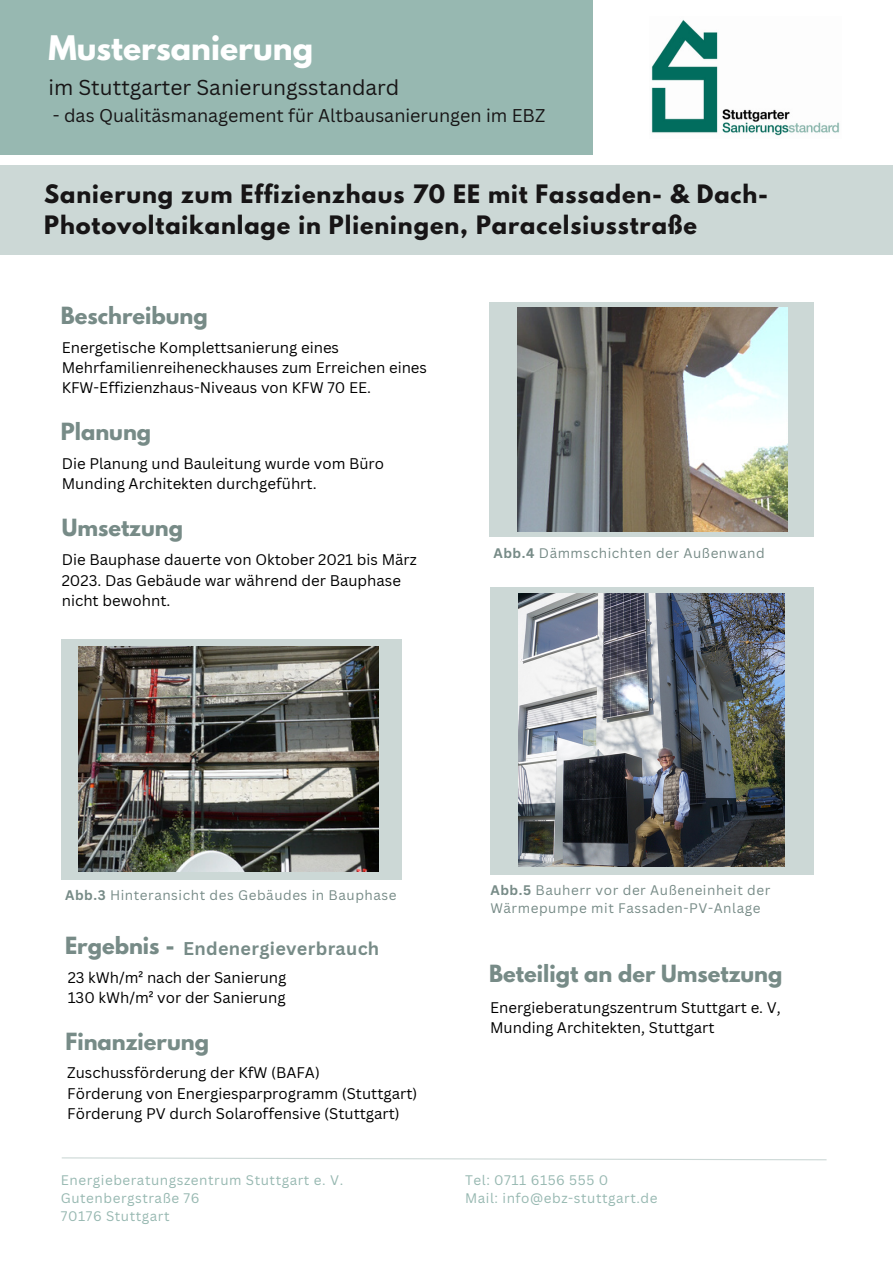
<style>
.page{position:relative;width:893px;height:1264px;background:#fff}
.page>*{position:absolute;margin:0;border:0;box-sizing:border-box;transform-origin:0 0}
.t1{font:700 30px "League Spartan";color:#fff}
.t2{font:700 22.5px/31.5px "League Spartan";letter-spacing:.04em;color:#171516}
.t3{font:700 21px "League Spartan";color:#778b87}
.t4{font:21px "Canva Sans";color:#171516}
.t5{font:18px "Canva Sans";color:#171516}
.t6{font:700 18px "Canva Sans";letter-spacing:.02em;color:#778b87}
.t7{font:15px/20.2px "Canva Sans";color:#000}
.t8{font:13.5px/18px "Canva Sans";letter-spacing:.04em;color:#778b87}
.t9{font:13.5px "Canva Sans";letter-spacing:.04em;color:#97b8b1}
.s1{font-weight:700}
</style>
<div class="page">
<div style="left:0;top:0;width:592px;height:155px;background:#97b8b1"></div>
<img style="left:651px;top:19px;width:189px;height:117px">
<div style="left:0;top:165px;width:892px;height:89px;background:#ccd8d6"></div>
<svg style="left:62px;top:1157px;width:765px;height:3px"></svg>
<div style="left:62px;top:639px;width:339px;height:240px;background:#ccd8d6"></div>
<div style="left:489px;top:302px;width:324px;height:235px;background:#ccd8d6"></div>
<img style="left:517px;top:307px;width:270px;height:224px">
<div style="left:490px;top:587px;width:323px;height:287px;background:#ccd8d6"></div>
<img style="left:518px;top:593px;width:266px;height:273px">
<img style="left:78px;top:646px;width:301px;height:225px">
<p class="t1" style="left:48px;top:33px;width:266px">Mustersanierung</p>
<p class="t4" style="left:48px;top:72px;width:352px">im Stuttgarter Sanierungsstandard</p>
<p class="t5" style="left:53px;top:103px;width:494px">- das Qualitäsmanagement für Altbausanierungen im EBZ</p>
<p class="t2" style="left:44px;top:180px;width:725px">Sanierung zum Effizienzhaus 70 EE mit Fassaden- &amp; Dach-<br>Photovoltaikanlage in Plieningen, Paracelsiusstraße</p>
<p class="t3" style="left:61px;top:305px;width:148px">Beschreibung</p>
<p class="t7" style="left:62px;top:337px;width:367px">Energetische Komplettsanierung eines<br>Mehrfamilienreiheneckhauses zum Erreichen eines<br>KFW-Effizienzhaus-Niveaus von KFW 70 EE.</p>
<p class="t3" style="left:61px;top:421px;width:92px">Planung</p>
<p class="t7" style="left:62px;top:453px;width:324px">Die Planung und Bauleitung wurde vom Büro<br>Munding Architekten durchgeführt.</p>
<p class="t3" style="left:62px;top:517px;width:123px">Umsetzung</p>
<p class="t7" style="left:62px;top:549px;width:356px">Die Bauphase dauerte von Oktober 2021 bis März<br>2023. Das Gebäude war während der Bauphase nicht bewohnt.</p>
<p class="t8" style="left:493px;top:544px;width:273px"><span class="s1">Abb.4</span> Dämmschichten der Außenwand</p>
<p class="t8" style="left:65px;top:885px;width:333px"><span class="s1">Abb.3</span> Hinteransicht des Gebäudes in Bauphase</p>
<p class="t3" style="left:65px;top:935px;width:111px">Ergebnis -</p>
<p class="t7" style="left:68px;top:967px;width:220px">23 kWh/m² nach der Sanierung</p>
<p class="t7" style="left:68px;top:987px;width:219px">130 kWh/m² vor der Sanierung</p>
<p class="t6" style="left:183px;top:935px;width:198px">Endenergieverbrauch</p>
<p class="t3" style="left:65px;top:1031px;width:145px">Finanzierung</p>
<p class="t7" style="left:67px;top:1062px;width:254px">Zuschussförderung der KfW (BAFA)</p>
<p class="t7" style="left:67px;top:1082px;width:351px">Förderung von Energiesparprogramm (Stuttgart)</p>
<p class="t7" style="left:67px;top:1102px;width:334px">Förderung PV durch Solaroffensive (Stuttgart)</p>
<p class="t9" style="left:61px;top:1170px;width:284px">Energieberatungszentrum Stuttgart e. V.</p>
<p class="t9" style="left:61px;top:1188px;width:140px">Gutenbergstraße 76</p>
<p class="t9" style="left:61px;top:1206px;width:110px">70176 Stuttgart</p>
<p class="t8" style="left:490px;top:881px;width:281px"><span class="s1">Abb.5</span> Bauherr vor der Außeneinheit der<br>Wärmepumpe mit Fassaden-PV-Anlage</p>
<p class="t3" style="left:489px;top:963px;width:295px">Beteiligt an der Umsetzung</p>
<p class="t7" style="left:490px;top:997px;width:292px">Energieberatungszentrum Stuttgart e. V,</p>
<p class="t7" style="left:490px;top:1017px;width:226px">Munding Architekten, Stuttgart</p>
<p class="t9" style="left:465px;top:1170px;width:144px">Tel: 0711 6156 555 0</p>
<p class="t9" style="left:465px;top:1188px;width:194px">Mail: info@ebz-stuttgart.de</p>
</div>
